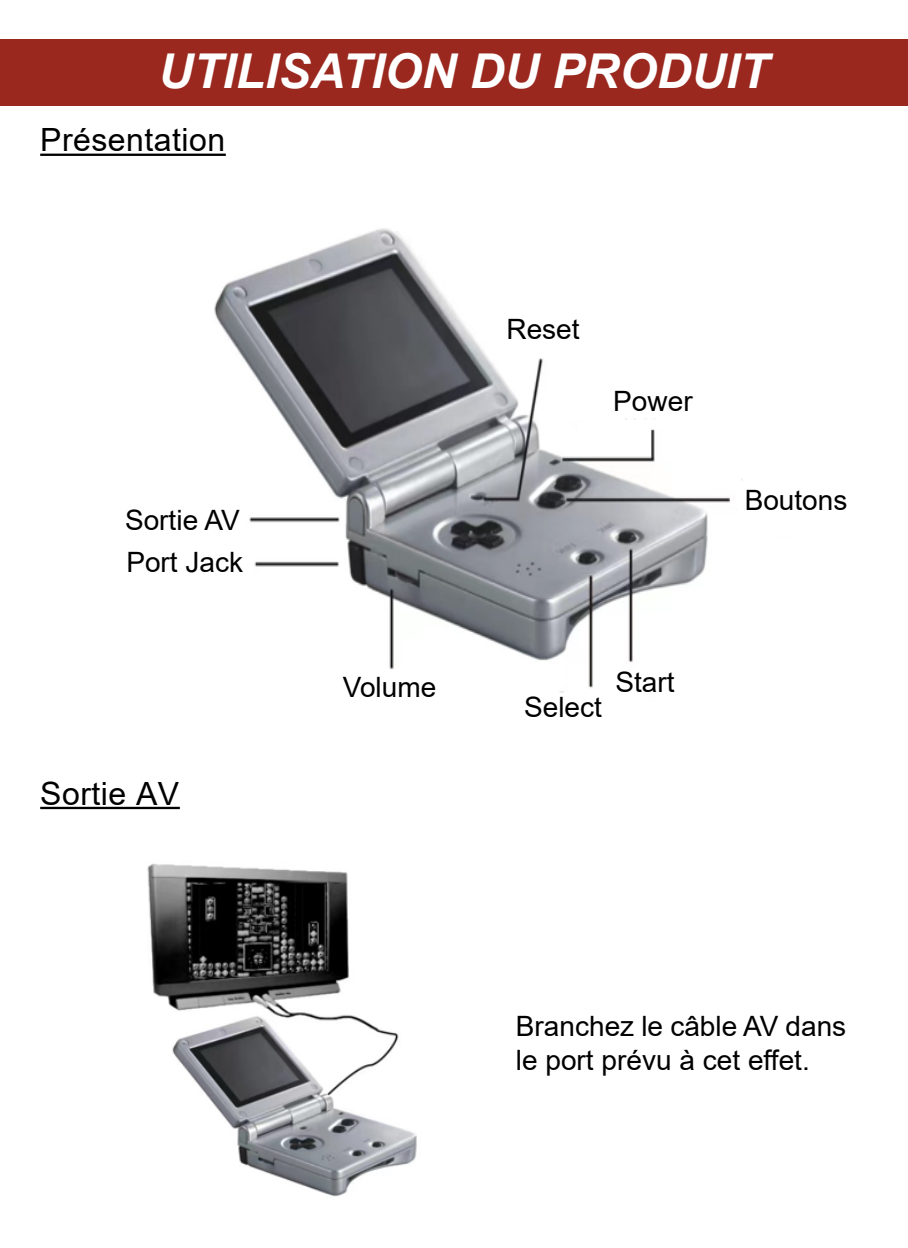
<style>
.page{position:relative;width:908px;height:1248px;background:#fff}
.page>*{position:absolute;margin:0;border:0;box-sizing:border-box;transform-origin:0 0}
.t1{font:italic 700 48px "Arial";color:#fff}
.t2{font:32px "Arial";letter-spacing:.015em;color:#000}
.t3{font:28px/41.6px "Arial";color:#000}
</style>
<div class="page">
<div style="left:0;top:39px;width:907px;height:66px;background:#9b281e"></div>
<hr style="left:40px;top:154px;width:186px;height:2px;background:#000">
<hr style="left:40px;top:806px;width:140px;height:3px;background:#000">
<img style="left:214px;top:228px;width:529px;height:465px">
<img style="left:147px;top:864px;width:270px;height:333px">
<h1 class="t1" style="left:158px;top:39px;width:611px">UTILISATION DU PRODUIT</h1>
<p class="t2" style="left:40px;top:118px;width:186px">Présentation</p>
<p class="t3" style="left:125px;top:499px;width:119px">Sortie AV<br>Port Jack</p>
<p class="t2" style="left:40px;top:771px;width:141px">Sortie AV</p>
<p class="t3" style="left:343px;top:665px;width:95px">Volume</p>
<p class="t3" style="left:506px;top:308px;width:75px">Reset</p>
<p class="t3" style="left:613px;top:380px;width:81px">Power</p>
<p class="t3" style="left:744px;top:479px;width:104px">Boutons</p>
<p class="t3" style="left:524px;top:686px;width:79px">Select</p>
<p class="t3" style="left:615px;top:661px;width:61px">Start</p>
<p class="t3" style="left:515px;top:1009px;width:332px;line-height:33.6px">Branchez le câble AV dans le port prévu à cet effet.</p>
</div>
